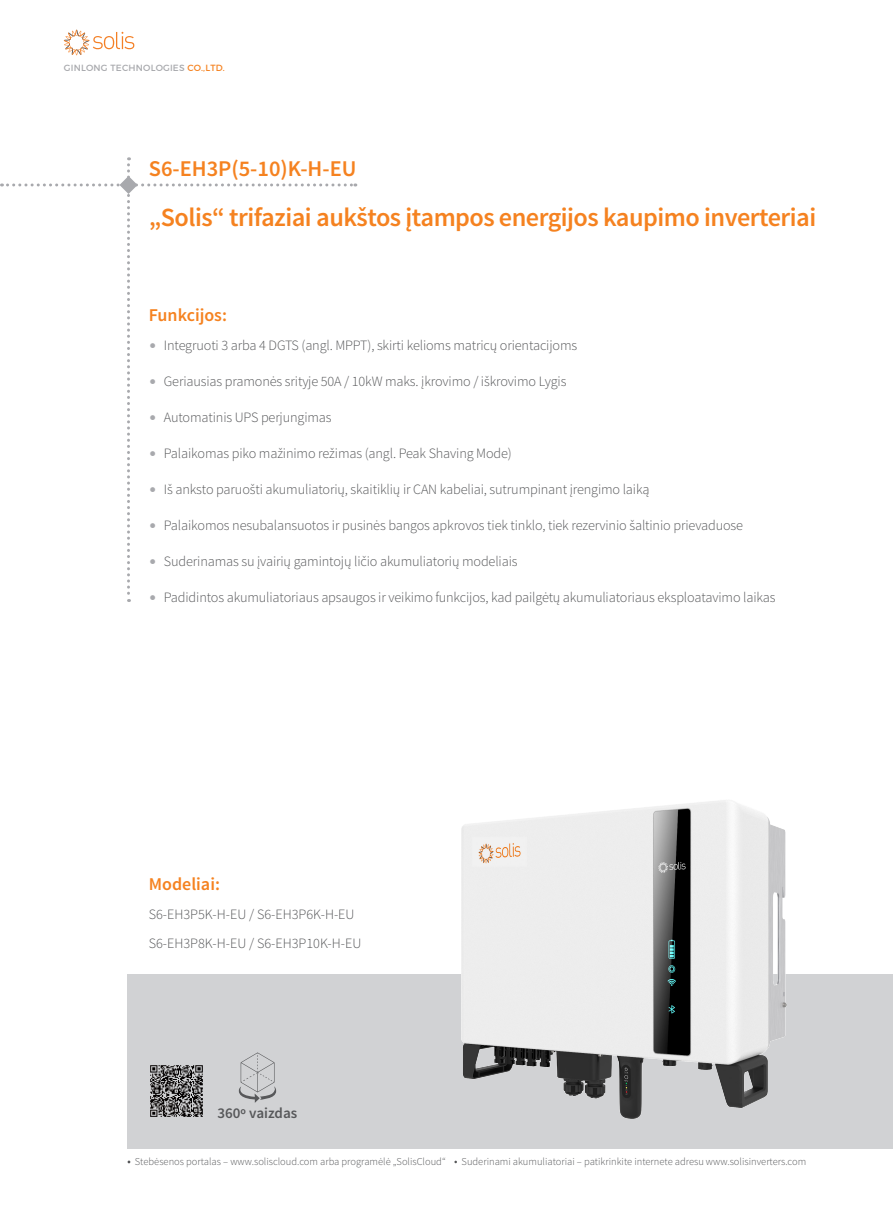
<style>
.page{position:relative;width:893px;height:1212px;background:#fff}
.page>*{position:absolute;margin:0;border:0;box-sizing:border-box;transform-origin:0 0}
.t1{font:600 26.25px "Source Sans Pro";letter-spacing:-.02em;color:#f58220}
.t2{font:600 22.5px "Source Sans Pro";color:#f58220}
.t3{font:600 18px "Source Sans Pro";color:#f58220}
.t4{font:600 15px "Source Sans Pro";color:#57585a}
.t5{font:300 14.25px/29.5px "Source Sans Pro";letter-spacing:-.01em;color:#57585a}
.t6{font:300 10.5px "Source Sans Pro";color:#57585a}
.t7{font:9px "Montserrat";letter-spacing:.025em;color:#a8a9ad}
.s1{color:#f58220}
.s2{color:#a8a9ad}
</style>
<div class="page">
<div style="left:128px;top:974px;width:765px;height:174px;background:#d1d2d4"></div>
<svg style="left:64px;top:30px;width:70px;height:25px"></svg>
<img style="left:462px;top:800px;width:325px;height:318px">
<img style="left:150px;top:1065px;width:53px;height:52px">
<svg style="left:238px;top:1052px;width:38px;height:51px"></svg>
<svg style="left:1px;top:157px;width:355px;height:445px"></svg>
<p class="t7" style="left:64px;top:63px;width:163px">GINLONG TECHNOLOGIES <span class="s1">CO.,LTD.</span></p>
<h2 class="t2" style="left:149px;top:154px;width:209px">S6-EH3P(5-10)K-H-EU</h2>
<h1 class="t1" style="left:149px;top:201px;width:669px">„Solis“ trifaziai aukštos įtampos energijos kaupimo inverteriai</h1>
<p class="t3" style="left:149px;top:304px;width:80px">Funkcijos:</p>
<p class="t5" style="left:149px;top:330px;width:430px"><span class="s2">•</span> Integruoti 3 arba 4 DGTS (angl. MPPT), skirti kelioms matricų orientacijoms</p>
<p class="t5" style="left:149px;top:366px;width:419px"><span class="s2">•</span> Geriausias pramonės srityje 50A / 10kW maks. įkrovimo / iškrovimo Lygis</p>
<p class="t5" style="left:149px;top:402px;width:184px"><span class="s2">•</span> Automatinis UPS perjungimas</p>
<p class="t5" style="left:149px;top:438px;width:365px"><span class="s2">•</span> Palaikomas piko mažinimo režimas (angl. Peak Shaving Mode)</p>
<p class="t5" style="left:149px;top:474px;width:502px"><span class="s2">•</span> Iš anksto paruošti akumuliatorių, skaitiklių ir CAN kabeliai, sutrumpinant įrengimo laiką</p>
<p class="t5" style="left:149px;top:510px;width:596px"><span class="s2">•</span> Palaikomos nesubalansuotos ir pusinės bangos apkrovos tiek tinklo, tiek rezervinio šaltinio prievaduose</p>
<p class="t5" style="left:149px;top:546px;width:370px"><span class="s2">•</span> Suderinamas su įvairių gamintojų ličio akumuliatorių modeliais</p>
<p class="t5" style="left:149px;top:582px;width:628px"><span class="s2">•</span> Padidintos akumuliatoriaus apsaugos ir veikimo funkcijos, kad pailgėtų akumuliatoriaus eksploatavimo laikas</p>
<p class="t3" style="left:149px;top:873px;width:73px">Modeliai:</p>
<p class="t5" style="left:149px;top:899px;width:214px">S6-EH3P5K-H-EU / S6-EH3P6K-H-EU<br>S6-EH3P8K-H-EU / S6-EH3P10K-H-EU</p>
<p class="t4" style="left:218px;top:1104px;width:81px">360º vaizdas</p>
<p class="t6" style="left:135px;top:1155px;width:312px">Stebėsenos portalas – www.soliscloud.com arba programėlė „SolisCloud“</p>
<p class="t6" style="left:462px;top:1155px;width:346px">Suderinami akumuliatoriai – patikrinkite internete adresu www.solisinverters.com</p>
</div>
